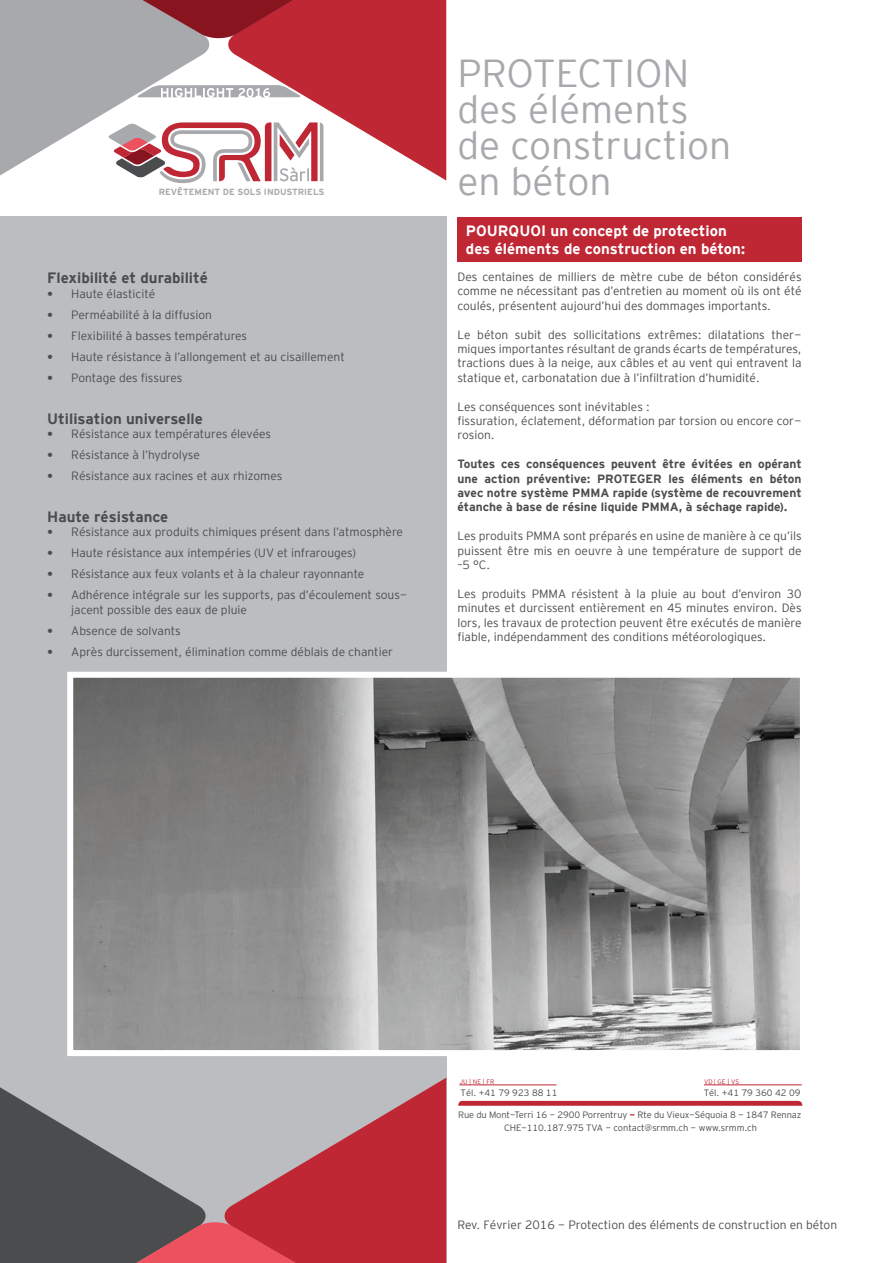
<style>
.page{position:relative;width:893px;height:1263px;background:#fff}
.page>*{position:absolute;margin:0;border:0;box-sizing:border-box;transform-origin:0 0}
.t1{font:39px/36px "Interstate Mono Lgt";color:#a8a9ad}
.t2{font:700 15px/18px "Interstate Mono";color:#fff}
.t3{font:700 15px "Interstate Mono";color:#4b4c4d}
.t4{font:12px/14.4px "Interstate Mono Lgt";color:#4b4c4d;text-align:justify}
.t5{font:700 12px/14.4px "Interstate Mono";color:#4b4c4d;text-align:justify}
.t6{font:9.3px/13.4px "Interstate Mono Lgt";letter-spacing:-.01em;color:#4b4c4d;text-align:center}
.t7{font:700 9px "Interstate Mono";color:#a8a9ad}
.t8{font:6.45px "Interstate Mono Lgt";color:#bf2735}
.s1{font-family:"Frutiger";font-weight:700;font-stretch:condensed}
.s2{font-family:"Interstate Mono";font-weight:700;color:#bf2735}
</style>
<div class="page">
<div style="left:0;top:217px;width:446px;height:1046px;background:#bcbdc0"></div>
<svg style="left:0;top:1078px;width:446px;height:185px"></svg>
<svg style="left:458px;top:1101px;width:345px;height:5px;background:#c23340"></svg>
<hr style="left:459px;top:1084px;width:97px;height:1px;background:#bf2735">
<hr style="left:704px;top:1084px;width:98px;height:1px;background:#bf2735">
<svg style="left:0;top:0;width:446px;height:183px"></svg>
<div style="left:457px;top:217px;width:345px;height:44px;background:#bf2735"></div>
<svg style="left:67px;top:669px;width:733px;height:390px;background:#959595"></svg>
<p class="t7" style="left:159px;top:187px;width:167px">REVÊTEMENT DE SOLS INDUSTRIELS</p>
<p class="t3" style="left:47px;top:269px;width:162px">Flexibilité et durabilité</p>
<p class="t4" style="left:47px;top:286px;width:110px"><span class="s1">•</span> Haute élasticité</p>
<p class="t4" style="left:47px;top:307px;width:166px"><span class="s1">•</span> Perméabilité à la diffusion</p>
<p class="t4" style="left:47px;top:328px;width:202px"><span class="s1">•</span> Flexibilité à basses températures</p>
<p class="t4" style="left:47px;top:349px;width:299px"><span class="s1">•</span> Haute résistance à l’allongement et au cisaillement</p>
<p class="t4" style="left:47px;top:370px;width:137px"><span class="s1">•</span> Pontage des fissures</p>
<p class="t3" style="left:47px;top:410px;width:157px">Utilisation universelle</p>
<p class="t4" style="left:47px;top:426px;width:225px"><span class="s1">•</span> Résistance aux températures élevées</p>
<p class="t4" style="left:47px;top:447px;width:154px"><span class="s1">•</span> Résistance à l’hydrolyse</p>
<p class="t4" style="left:47px;top:468px;width:237px"><span class="s1">•</span> Résistance aux racines et aux rhizomes</p>
<p class="t3" style="left:47px;top:508px;width:123px">Haute résistance</p>
<p class="t4" style="left:47px;top:525px;width:357px"><span class="s1">•</span> Résistance aux produits chimiques présent dans l’atmosphère</p>
<p class="t4" style="left:47px;top:546px;width:310px"><span class="s1">•</span> Haute résistance aux intempéries (UV et infrarouges)</p>
<p class="t4" style="left:47px;top:567px;width:319px"><span class="s1">•</span> Résistance aux feux volants et à la chaleur rayonnante</p>
<p class="t4" style="left:71px;top:588px;width:337px;text-indent:-24px"><span class="s1">•</span> Adhérence intégrale sur les supports, pas d’écoulement sous&shy;jacent possible des eaux de pluie</p>
<p class="t4" style="left:47px;top:623px;width:135px"><span class="s1">•</span> Absence de solvants</p>
<p class="t4" style="left:47px;top:644px;width:347px"><span class="s1">•</span> Après durcissement, élimination comme déblais de chantier</p>
<h1 class="t1" style="left:457px;top:55px;width:275px">PROTECTION des éléments de construction en béton</h1>
<p class="t2" style="left:466px;top:221px;width:281px">PO URQUOI un concept de protection des éléments de construction en béton:</p>
<p class="t4" style="left:457px;top:269px;width:346px">Des centaines de milliers de mètre cube de béton considérés comme ne nécessitant pas d’entretien au moment où ils ont été coulés, présentent aujourd’hui des dommages importants.</p>
<p class="t4" style="left:457px;top:327px;width:346px">Le béton subit des sollicitations extrêmes: dilatations ther&shy;miques importantes résultant de grands écarts de températures, tractions dues à la neige, aux câbles et au vent qui entravent la statique et, carbonatation due à l’infiltration d’humidité.</p>
<p class="t4" style="left:457px;top:399px;width:346px;text-align:left">Les conséquences sont inévitables :<br>fissuration, éclatement, déformation par torsion ou encore cor&shy;rosion.</p>
<p class="t5" style="left:457px;top:457px;width:346px">Toutes ces conséquences peuvent être évitées en opérant une action préventive: PROT EGER les éléments en béton avec notre système PMMA</p>
<p class="t5" style="left:457px;top:485px;width:346px;text-indent:155px">rapide (système de recouvrement étanche à base de résine liquide PMMA</p>
<p class="t5" style="left:679px;top:500px;width:110px">, à séchage rapide).</p>
<p class="t4" style="left:457px;top:529px;width:346px">Les produits PMMA sont préparés en usine de manière à ce qu’ils puissent être mis en oeuvre à une température de support de –5 °C.</p>
<p class="t4" style="left:457px;top:586px;width:346px">Les produits PMMA résistent à la pluie au bout d’environ 30 minutes et durcissent entièrement en 45 minutes environ. Dès lors, les travaux de protection peuvent être exécutés de manière fiable, indépendamment des conditions météorologiques.</p>
<p class="t8" style="left:459px;top:1078px;width:36px">JU | NE | FR</p>
<p class="t8" style="left:704px;top:1078px;width:37px">VD | GE | VS</p>
<p class="t6" style="left:458px;top:1108px;width:345px">Rue du Mont-Terri 16 - 2900 Porrentruy <span class="s2">-</span> Rte du Vieux-Séquoia 8 - 1847 Rennaz<br>CHE-110.187.975 TVA - contact@srmm.ch - www.srmm.ch</p>
<p class="t6" style="left:461px;top:1086px;width:98px">Tél. +41 79 923 88 11</p>
<p class="t6" style="left:704px;top:1086px;width:98px">Tél. +41 79 360 42 09</p>
<p class="t4" style="left:457px;top:1217px;width:381px">Rev. Février 2016 - Protection des éléments de construction en béton</p>
</div>
